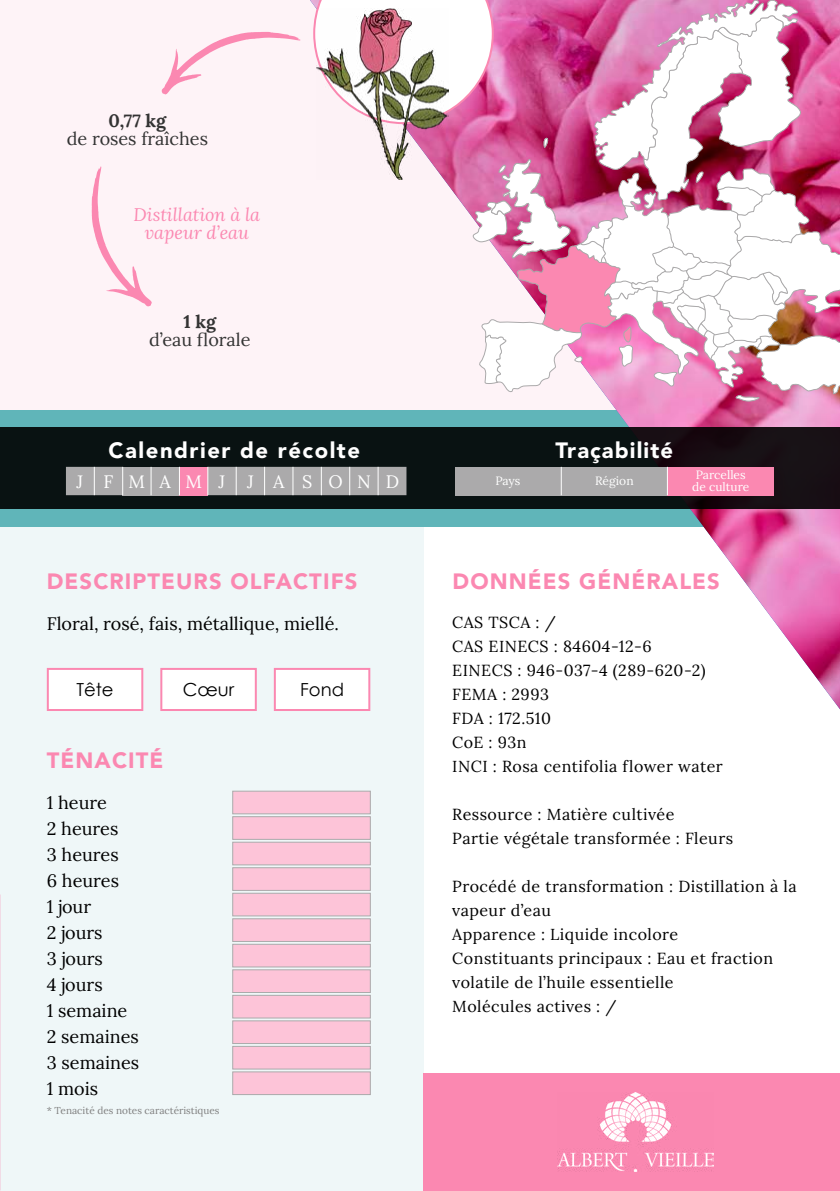
<style>
.page{position:relative;width:840px;height:1191px;background:#fff}
.page>*{position:absolute;margin:0;border:0;box-sizing:border-box;transform-origin:0 0}
.Titres_corps_FP{font:900 22px "Avenir";letter-spacing:.05em;color:#fb88b1}
.TItres_textes_fiches{font:900 22px "Avenir";letter-spacing:.07em;color:#fff}
.Titres_corps_FP-2{font:900 22px "Avenir";letter-spacing:.05em;color:#fff}
.t1{font:18px "Lora";color:#000}
.t2{font:18px "Lora";color:#333}
.t3{font:italic 18px/18px "Lora";color:#fb88b1;text-align:center}
.t4{font:18px "Century Gothic";color:#000}
.Tableau{font:18px "Lora";color:#fff}
.t5{font:700 18px "Lora";color:#333}
.Textes_REG{font:16px/24px "Lora";letter-spacing:.03em;color:#000}
.t6{font:12px "Lora";color:#fff}
.t7{font:10px "Lora";color:#7f7f7f}
</style>
<div class="page">
<div style="left:0;top:0;width:839px;height:468px;background:#fef3f7"></div>
<div style="left:0;top:410px;width:839px;height:116px;background:#60b5b9"></div>
<div style="left:1px;top:526px;width:422px;height:665px;background:#eff7f8"></div>
<img style="left:310px;top:0;width:529px;height:709px">
<img style="left:0;top:895px;width:1px;height:296px">
<svg style="left:0;top:874px;width:1px;height:21px"></svg>
<svg style="left:1px;top:427px;width:838px;height:81px;background:#0e1213"></svg>
<div style="left:232px;top:791px;width:138px;height:23px;background:#fdc4d8;border:1px solid #abaaab"></div>
<div style="left:232px;top:816px;width:138px;height:23px;background:#fdc4d8;border:1px solid #abaaab"></div>
<div style="left:232px;top:842px;width:138px;height:23px;background:#fdc4d8;border:1px solid #abaaab"></div>
<div style="left:232px;top:867px;width:138px;height:23px;background:#fdc4d8;border:1px solid #abaaab"></div>
<div style="left:232px;top:918px;width:138px;height:23px;background:#fdc4d8;border:1px solid #abaaab"></div>
<div style="left:232px;top:944px;width:138px;height:23px;background:#fdc4d8;border:1px solid #abaaab"></div>
<div style="left:232px;top:969px;width:138px;height:23px;background:#fdc4d8;border:1px solid #abaaab"></div>
<div style="left:232px;top:893px;width:138px;height:23px;background:#fdc4d8;border:1px solid #abaaab"></div>
<div style="left:232px;top:1046px;width:138px;height:23px;background:#fdc4d8;border:1px solid #abaaab"></div>
<div style="left:232px;top:1020px;width:138px;height:23px;background:#fdc4d8;border:1px solid #abaaab"></div>
<div style="left:232px;top:995px;width:138px;height:23px;background:#fdc4d8;border:1px solid #abaaab"></div>
<div style="left:232px;top:1071px;width:138px;height:23px;background:#fdc4d8;border:1px solid #abaaab"></div>
<div style="left:48px;top:669px;width:94px;height:41px;background:#fff"></div>
<div style="left:47px;top:668px;width:96px;height:43px;border:2px solid #fb88b1"></div>
<div style="left:275px;top:669px;width:94px;height:41px;background:#fff"></div>
<div style="left:274px;top:668px;width:96px;height:43px;border:2px solid #fb88b1"></div>
<div style="left:161px;top:669px;width:95px;height:41px;background:#fff"></div>
<div style="left:160px;top:668px;width:97px;height:43px;border:2px solid #fb88b1"></div>
<svg style="left:92px;top:166px;width:60px;height:140px"></svg>
<svg style="left:161px;top:32px;width:139px;height:63px"></svg>
<div style="left:423px;top:1073px;width:416px;height:118px;background:#fb88b1"></div>
<img style="left:557px;top:1092px;width:156px;height:79px">
<div style="left:123px;top:467px;width:28px;height:28px;background:#abaaab"></div>
<div style="left:151px;top:467px;width:28px;height:28px;background:#abaaab"></div>
<div style="left:179px;top:467px;width:29px;height:28px;background:#fb88b1"></div>
<div style="left:66px;top:467px;width:57px;height:28px;background:#abaaab"></div>
<svg style="left:150px;top:467px;width:1px;height:28px"></svg>
<svg style="left:179px;top:467px;width:1px;height:28px"></svg>
<div style="left:207px;top:467px;width:199px;height:28px;background:#abaaab"></div>
<div style="left:455px;top:467px;width:106px;height:28px;background:#abaaab"></div>
<div style="left:561px;top:467px;width:106px;height:28px;background:#abaaab"></div>
<div style="left:667px;top:467px;width:106px;height:28px;background:#fb88b1"></div>
<svg style="left:560px;top:467px;width:1px;height:28px"></svg>
<img style="left:313px;top:0;width:526px;height:402px">
<p class="t5" style="left:108px;top:106px;width:59px">0,77 kg</p>
<p class="t2" style="left:67px;top:125px;width:143px">de roses fraîches</p>
<p class="t3" style="left:133px;top:206px;width:128px">Distillation à la vapeur d’eau</p>
<p class="t5" style="left:183px;top:306px;width:34px">1 kg</p>
<p class="t2" style="left:149px;top:326px;width:103px">d’eau florale</p>
<p class="TItres_textes_fiches" style="left:108px;top:437px;width:253px">Calendrier de récolte</p>
<p class="Titres_corps_FP-2" style="left:555px;top:437px;width:119px">Traçabilité</p>
<p class="Tableau" style="left:76px;top:468px;width:8px">J</p>
<p class="Tableau" style="left:103px;top:468px;width:11px">F</p>
<p class="Tableau" style="left:128px;top:468px;width:18px">M</p>
<p class="Tableau" style="left:159px;top:468px;width:13px">A</p>
<p class="Tableau" style="left:185px;top:468px;width:18px">M</p>
<p class="Tableau" style="left:218px;top:468px;width:8px">J</p>
<p class="Tableau" style="left:247px;top:468px;width:8px">J</p>
<p class="Tableau" style="left:273px;top:468px;width:13px">A</p>
<p class="Tableau" style="left:302px;top:468px;width:12px">S</p>
<p class="Tableau" style="left:328px;top:468px;width:16px">O</p>
<p class="Tableau" style="left:357px;top:468px;width:15px">N</p>
<p class="Tableau" style="left:385px;top:468px;width:15px">D</p>
<p class="t6" style="left:495px;top:472px;width:27px">Pays</p>
<p class="t6" style="left:594px;top:472px;width:40px">Région</p>
<p class="t6" style="left:695px;top:466px;width:51px">Parcelles</p>
<p class="t6" style="left:691px;top:478px;width:59px">de culture</p>
<p class="Titres_corps_FP" style="left:47px;top:568px;width:312px">DESCRIPTEURS OLFACTIFS</p>
<p class="t1" style="left:47px;top:610px;width:293px">Floral, rosé, fais, métallique, miellé.</p>
<p class="t4" style="left:76px;top:677px;width:39px">Tête</p>
<p class="t4" style="left:183px;top:677px;width:53px">Cœur</p>
<p class="t4" style="left:300px;top:677px;width:45px">Fond</p>
<p class="Titres_corps_FP" style="left:47px;top:747px;width:118px">TÉNACITÉ</p>
<p class="t1" style="left:47px;top:789px;width:61px">1 heure</p>
<p class="t1" style="left:47px;top:815px;width:73px">2 heures</p>
<p class="t1" style="left:47px;top:841px;width:73px">3 heures</p>
<p class="t1" style="left:47px;top:867px;width:74px">6 heures</p>
<p class="t1" style="left:47px;top:893px;width:46px">1 jour</p>
<p class="t1" style="left:47px;top:919px;width:57px">2 jours</p>
<p class="t1" style="left:47px;top:944px;width:58px">3 jours</p>
<p class="t1" style="left:47px;top:970px;width:57px">4 jours</p>
<p class="t1" style="left:47px;top:996px;width:82px">1 semaine</p>
<p class="t1" style="left:47px;top:1022px;width:93px">2 semaines</p>
<p class="t1" style="left:47px;top:1048px;width:94px">3 semaines</p>
<p class="t1" style="left:47px;top:1074px;width:53px">1 mois</p>
<p class="t7" style="left:47px;top:1103px;width:174px">* Tenacité des notes caractéristiques</p>
<p class="Titres_corps_FP" style="left:452px;top:568px;width:268px">DONNÉES GÉNÉRALES</p>
<p class="Textes_REG" style="left:452px;top:609px;width:105px">CAS TSCA : /</p>
<p class="Textes_REG" style="left:452px;top:633px;width:201px">CAS EINECS : 84604-12-6</p>
<p class="Textes_REG" style="left:452px;top:657px;width:255px">EINECS : 946-037-4 (289-620-2)</p>
<p class="Textes_REG" style="left:452px;top:681px;width:98px">FEMA : 2993</p>
<p class="Textes_REG" style="left:452px;top:705px;width:100px">FDA : 172.510</p>
<p class="Textes_REG" style="left:452px;top:729px;width:76px">CoE : 93n</p>
<p class="Textes_REG" style="left:452px;top:753px;width:272px">INCI : Rosa centifolia flower water</p>
<p class="Textes_REG" style="left:452px;top:801px;width:223px">Ressource : Matière cultivée</p>
<p class="Textes_REG" style="left:452px;top:825px;width:282px">Partie végétale transformée : Fleurs</p>
<p class="Textes_REG" style="left:452px;top:873px;width:345px">Procédé de transformation : Distillation à la</p>
<p class="Textes_REG" style="left:452px;top:897px;width:100px">vapeur d’eau</p>
<p class="Textes_REG" style="left:452px;top:921px;width:227px">Apparence : Liquide incolore</p>
<p class="Textes_REG" style="left:452px;top:945px;width:322px">Constituants principaux : Eau et fraction volatile de l’huile essentielle</p>
<p class="Textes_REG" style="left:452px;top:993px;width:166px">Molécules actives : /</p>
</div>
